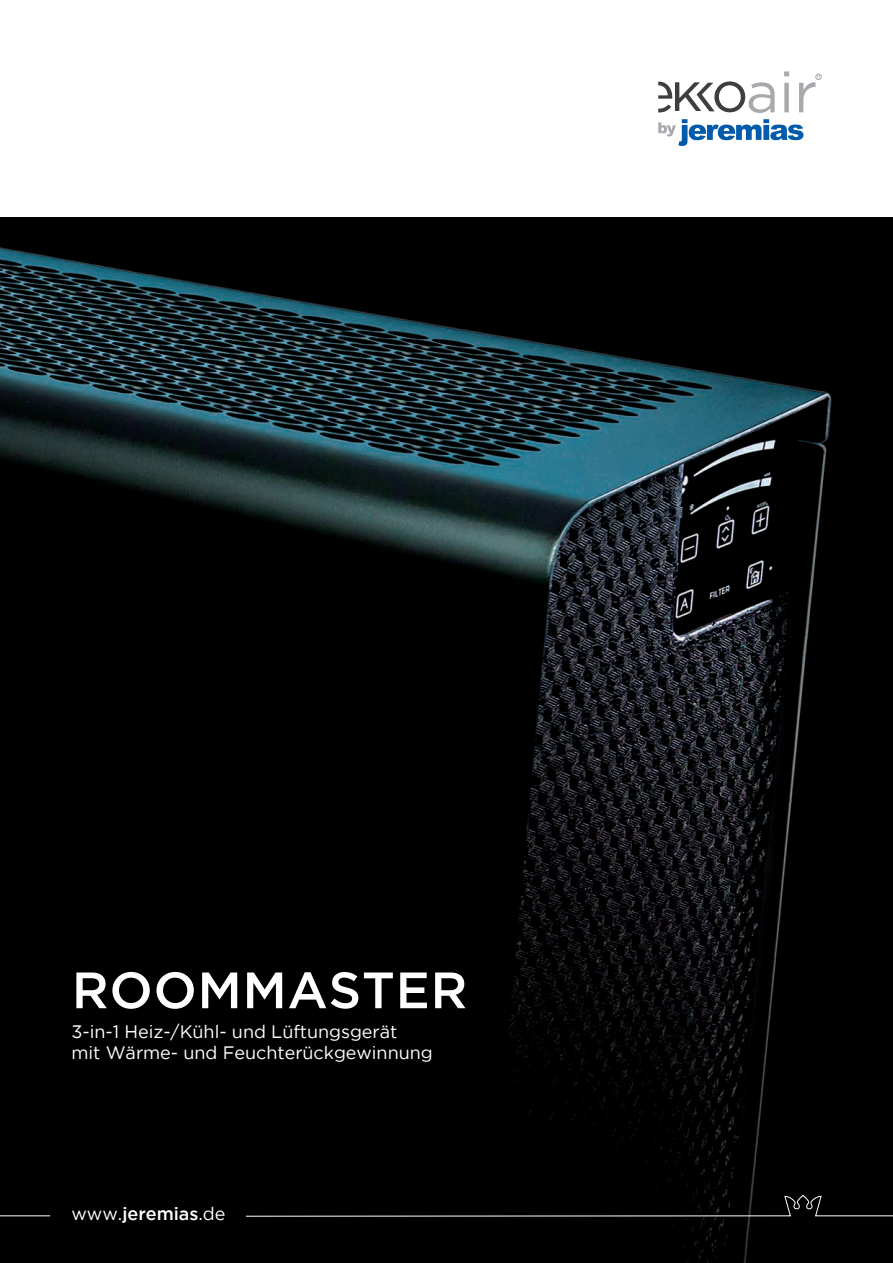
<style>
.page{position:relative;width:893px;height:1263px;background:#fff}
.page>*{position:absolute;margin:0;border:0;box-sizing:border-box;transform-origin:0 0}
.t1{font:500 51px "Gotham";letter-spacing:.015em;color:#fff}
.t2{font:18px/21.6px "Gotham";letter-spacing:-.005em;color:#fff}
.t3{font:500 18px "Gotham";color:#fff}
.s1{font-weight:400}
</style>
<div class="page">
<img style="left:0;top:217px;width:893px;height:1046px">
<hr style="left:0;top:1215px;width:50px;height:1px;background:#fff">
<svg style="left:245px;top:1194px;width:648px;height:23px;background:#0c0c0c"></svg>
<svg style="left:658px;top:71px;width:163px;height:42px"></svg>
<svg style="left:658px;top:119px;width:145px;height:27px"></svg>
<h1 class="t1" style="left:72px;top:957px;width:397px">ROOMMASTER</h1>
<p class="t2" style="left:71px;top:1020px;width:363px">3-in-1 Heiz-/Kühl- und Lüftungsgerät<br>mit Wärme- und Feuchterückgewinnung</p>
<p class="t3" style="left:71px;top:1202px;width:156px"><span class="s1">www.</span>jeremias<span class="s1">.de</span></p>
</div>
